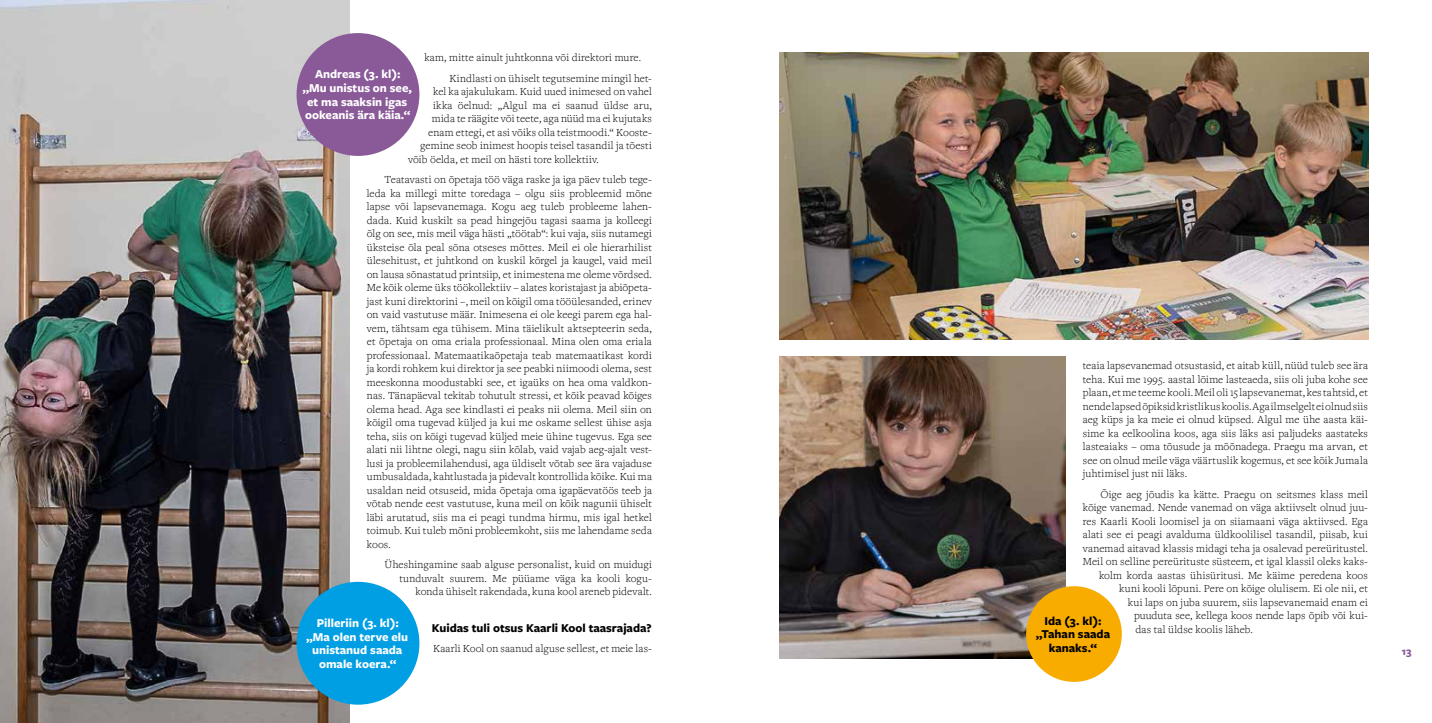
<style>
.page{position:relative;width:1432px;height:723px;background:#fff}
.page>*{position:absolute;margin:0;border:0;box-sizing:border-box;transform-origin:0 0}
.t1{font:700 12.5px/13.8px "Freight Sans Pro";color:#fff;text-align:center}
.t2{font:700 12.5px/13.8px "Freight Sans Pro";color:#000;text-align:center}
.t3{font:300 11.25px/13.5px "Freight Text Pro";letter-spacing:.01em;color:#000;text-align:justify}
.t4{font:700 11.25px "Freight Sans Pro";color:#8a5998}
</style>
<div class="page">
<img style="left:780px;top:356px;width:285px;height:303px">
<img style="left:0;top:0;width:349px;height:723px">
<img style="left:780px;top:53px;width:588px;height:287px">
<div style="left:296px;top:33px;width:123px;height:123px;background:#8a5998;border-radius:50%"></div>
<div style="left:1026px;top:586px;width:95px;height:96px;background:#f8ac00;border-radius:50%"></div>
<div style="left:296px;top:582px;width:123px;height:123px;background:#009fe3;border-radius:50%"></div>
<p class="t3" style="left:449px;top:47px;width:204px;line-height:20.6px;text-indent:-25px">kam, mitte ainult juhtkonna või direktori mure.<br>Kindlasti on ühiselt tegutsemine mingil het-</p>
<p class="t3" style="left:433px;top:84px;width:220px">kel ka ajakulukam. Kuid uued inimesed on vahel</p>
<p class="t3" style="left:433px;top:98px;width:220px">ikka öelnud: „Algul ma ei saanud üldse aru,</p>
<p class="t3" style="left:432px;top:111px;width:221px">mida te räägite või teete, aga nüüd ma ei kujutaks</p>
<p class="t3" style="left:428px;top:125px;width:225px">enam ettegi, et asi võiks olla teistmoodi.“ Kooste-</p>
<p class="t3" style="left:420px;top:138px;width:233px">gemine seob inimest hoopis teisel tasandil ja tõesti</p>
<p class="t3" style="left:408px;top:152px;width:192px">võib öelda, et meil on hästi tore kollektiiv.</p>
<p class="t3" style="left:367px;top:172px;width:287px;text-indent:18px">Teatavasti on õpetaja töö väga raske ja iga päev tuleb tege&shy;leda ka millegi mitte toredaga – olgu siis probleemid mõne lapse või lapsevanemaga. Kogu aeg tuleb probleeme lahen&shy;dada. Kuid kuskilt sa pead hingejõu tagasi saama ja kolleegi õlg on see, mis meil väga hästi „töötab“: kui vaja, siis nutamegi üksteise õla peal sõna otseses mõttes. Meil ei ole hierarhilist ülesehitust, et juhtkond on kuskil kõrgel ja kaugel, vaid meil on lausa sõnastatud printsiip, et inimestena me oleme võrdsed.<br>Me kõik oleme üks töökollektiiv – alates koristajast ja abiõpeta&shy;jast kuni direktorini –, meil on kõigil oma tööülesanded, erinev on vaid vastutuse määr. Inimesena ei ole keegi parem ega hal&shy;vem, tähtsam ega tühisem. Mina täielikult aktsepteerin seda, et õpetaja on oma eriala professionaal. Mina olen oma eriala professionaal. Matemaatikaõpetaja teab matemaatikast kordi ja kordi rohkem kui direktor ja see peabki niimoodi olema, sest meeskonna moodustabki see, et igaüks on hea oma valdkon&shy;nas. Tänapäeval tekitab tohutult stressi, et kõik peavad kõiges olema head. Aga see kindlasti ei peaks nii olema. Meil siin on kõigil oma tugevad küljed ja kui me oskame sellest ühise asja teha, siis on kõigi tugevad küljed meie ühine tugevus. Ega see alati nii lihtne olegi, nagu siin kõlab, vaid vajab aeg-ajalt vest&shy;lusi ja probleemilahendusi, aga üldiselt võtab see ära vajaduse umbusaldada, kahtlustada ja pidevalt kontrollida kõike. Kui ma usaldan neid otsuseid, mida õpetaja oma igapäevatöös teeb ja võtab nende eest vastutuse, kuna meil on kõik nagunii ühiselt läbi arutatud, siis ma ei peagi tundma hirmu, mis igal hetkel toimub. Kui tuleb mõni probleemkoht, siis me lahendame seda koos.</p>
<p class="t3" style="left:384px;top:558px;width:269px;text-align:right">Üheshingamine saab alguse personalist, kuid on muidugi tunduvalt suurem. Me püüame väga ka kooli kogu&shy;konda ühiselt rakendada, kuna kool areneb pidevalt.</p>
<p class="t2" style="left:432px;top:620px;width:221px">Kuidas tuli otsus Kaarli Kool taasrajada?</p>
<p class="t3" style="left:433px;top:641px;width:220px">Kaarli Kool on saanud alguse sellest, et meie las-</p>
<p class="t1" style="left:302px;top:67px;width:111px">Andreas (3. kl): „Mu unistus on see, et ma saaksin igas ookeanis ära käia.“</p>
<p class="t1" style="left:306px;top:615px;width:104px">Pilleriin (3. kl): „Ma olen terve elu unistanud saada omale koera.“</p>
<p class="t3" style="left:1082px;top:359px;width:287px">teaia lapsevanemad otsustasid, et aitab küll, nüüd tuleb see ära teha. Kui me 1995. aastal lõime lasteaeda, siis oli juba kohe see plaan, et me teeme kooli. Meil oli 15 lapsevanemat, kes tahtsid, et nende lapsed õpiksid kristlikus koolis. Aga ilmselgelt ei olnud siis aeg küps ja ka meie ei olnud küpsed. Algul me ühe aasta käi&shy;sime ka eelkoolina koos, aga siis läks asi paljudeks aastateks lasteaiaks – oma tõusude ja mõõnadega. Praegu ma arvan, et see on olnud meile väga väärtuslik kogemus, et see kõik Jumala juhtimisel just nii läks.</p>
<p class="t3" style="left:1100px;top:487px;width:269px">Õige aeg jõudis ka kätte. Praegu on seitsmes klass meil</p>
<p class="t3" style="left:1082px;top:501px;width:286px">kõige vanemad. Nende vanemad on väga aktiivselt olnud juu-</p>
<p class="t3" style="left:1082px;top:514px;width:286px">res Kaarli Kooli loomisel ja on siiamaani väga aktiivsed. Ega</p>
<p class="t3" style="left:1082px;top:528px;width:286px">alati see ei peagi avalduma üldkoolilisel tasandil, piisab, kui</p>
<p class="t3" style="left:1082px;top:541px;width:286px">vanemad aitavad klassis midagi teha ja osalevad pereüritustel.</p>
<p class="t3" style="left:1082px;top:555px;width:286px">Meil on selline pereürituste süsteem, et igal klassil oleks kaks-</p>
<p class="t3" style="left:1099px;top:568px;width:270px">kolm korda aastas ühisüritusi. Me käime peredena koos</p>
<p class="t3" style="left:1119px;top:582px;width:250px">kuni kooli lõpuni. Pere on kõige olulisem. Ei ole nii, et</p>
<p class="t3" style="left:1127px;top:595px;width:242px">kui laps on juba suurem, siis lapsevanemaid enam ei</p>
<p class="t3" style="left:1134px;top:609px;width:235px">puuduta see, kellega koos nende laps õpib või kui-</p>
<p class="t3" style="left:1135px;top:622px;width:119px">das tal üldse koolis läheb.</p>
<p class="t2" style="left:1036px;top:613px;width:76px">Ida (3. kl): „Tahan saada kanaks.“</p>
<p class="t4" style="left:1401px;top:644px;width:11px">13</p>
</div>
